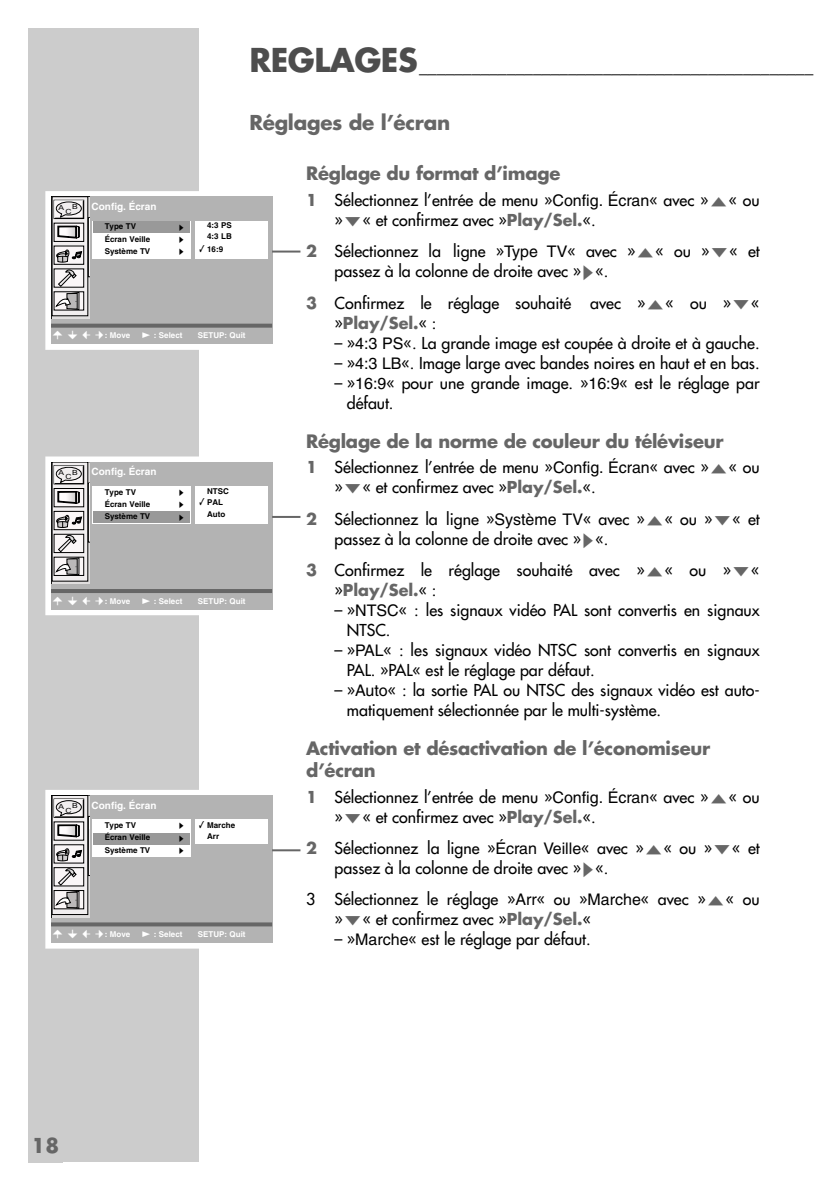
<style>
.page{position:relative;width:840px;height:1190px;background:#fff}
.page>*{position:absolute;margin:0;border:0;box-sizing:border-box;transform-origin:0 0}
.t1{font:700 20px "Futura";letter-spacing:-.015em;color:#666}
.t2{font:700 18px/22px "Futura";letter-spacing:-.015em;color:#666}
.t3{font:700 18px "Futura";color:#4d4d4d}
.t4{font:16px/20px "Futura";color:#000}
.t5{font:700 10px "Helvetica";color:#fff}
.t6{font:700 8px/11.4px "Helvetica";color:#000}
.t7{font:700 8px "Helvetica";color:#fff}
.t8{font:7px "Arial";color:#000;scale:1.21 1}
.t9{font:6px "Grund Son Se";color:#000}
.s1{font-size:32px}
.s2{font-weight:700;color:#666}
.s3{font-family:"Helvetica"}
.s4{font-family:"Grund Son Se";font-size:14px;color:#666}
.s5{font-family:"Grund Son Se";font-weight:400}
</style>
<div class="page">
<div style="left:28px;top:28px;width:170px;height:1134px;background:#ccc"></div>
<div style="left:45px;top:191px;width:227px;height:159px;border:6px solid #fff"></div>
<div style="left:51px;top:197px;width:221px;height:147px;background:#b3b3b3"></div>
<hr style="left:272px;top:251px;width:28px;height:2px;background:#666">
<svg style="left:52px;top:197px;width:38px;height:121px;background:#b0aeaf"></svg>
<svg style="left:51px;top:324px;width:221px;height:4px"></svg>
<div style="left:92px;top:221px;width:99px;height:37px;background:#fff"></div>
<div style="left:93px;top:221px;width:97px;height:12px;background:#999"></div>
<div style="left:196px;top:221px;width:72px;height:37px;background:#fff"></div>
<div style="left:45px;top:456px;width:227px;height:159px;border:6px solid #fff"></div>
<div style="left:51px;top:462px;width:221px;height:148px;background:#b3b3b3"></div>
<hr style="left:272px;top:516px;width:28px;height:2px;background:#666">
<svg style="left:52px;top:462px;width:38px;height:122px;background:#b0adae"></svg>
<hr style="left:51px;top:589px;width:221px;height:4px;background:#666">
<div style="left:92px;top:486px;width:99px;height:38px;background:#fff"></div>
<div style="left:93px;top:512px;width:97px;height:11px;background:#999"></div>
<div style="left:196px;top:486px;width:72px;height:38px;background:#fff"></div>
<div style="left:45px;top:790px;width:227px;height:159px;border:6px solid #fff"></div>
<div style="left:51px;top:796px;width:221px;height:147px;background:#b3b3b3"></div>
<hr style="left:272px;top:849px;width:28px;height:2px;background:#666">
<svg style="left:52px;top:796px;width:38px;height:121px;background:#b0aeae"></svg>
<svg style="left:51px;top:922px;width:221px;height:4px"></svg>
<div style="left:92px;top:819px;width:99px;height:38px;background:#fff"></div>
<div style="left:93px;top:834px;width:97px;height:11px;background:#999"></div>
<div style="left:196px;top:819px;width:72px;height:25px;background:#fff"></div>
<p class="t3" style="left:249px;top:57px;width:565px"><span class="s1">REGLAGES</span>_____________________________________________</p>
<p class="t1" style="left:249px;top:113px;width:202px">Réglages de l’écran</p>
<p class="t2" style="left:306px;top:164px;width:256px">Réglage du format d’image</p>
<p class="t4" style="left:334px;top:191px;width:427px;text-indent:-28px"><span class="s2">1</span> Sélectionnez l’entrée de menu »<span class="s3">Config. Écran</span>« avec »<span class="s4">A</span>« ou »<span class="s4">S</span>« et confirmez avec »<span class="s2">Play/Sel.</span>«.</p>
<p class="t4" style="left:334px;top:243px;width:427px;text-indent:-28px"><span class="s2">2</span> Sélectionnez la ligne »<span class="s3">Type TV</span>« avec »<span class="s4">A</span>« ou »<span class="s4">S</span>« et passez à la colonne de droite avec »<span class="s4">S</span>«.</p>
<p class="t4" style="left:334px;top:294px;width:427px;text-indent:-28px"><span class="s2">3</span> Confirmez le réglage souhaité avec »<span class="s4">A</span>« ou »<span class="s4">S</span>« »<span class="s2">Play/Sel.</span>« :</p>
<p class="t4" style="left:334px;top:334px;width:427px">– »<span class="s3">4:3 PS</span>«. La grande image est coupée à droite et à gauche.</p>
<p class="t4" style="left:334px;top:354px;width:427px">– »<span class="s3">4:3 LB</span>«. Image large avec bandes noires en haut et en bas.</p>
<p class="t4" style="left:347px;top:374px;width:414px;text-indent:-12px">– »<span class="s3">16:9</span>« pour une grande image. »<span class="s3">16:9</span>« est le réglage par défaut.</p>
<p class="t2" style="left:306px;top:432px;width:419px">Réglage de la norme de couleur du téléviseur</p>
<p class="t4" style="left:334px;top:459px;width:427px;text-indent:-28px"><span class="s2">1</span> Sélectionnez l’entrée de menu »<span class="s3">Config. Écran</span>« avec »<span class="s4">A</span>« ou »<span class="s4">S</span>« et confirmez avec »<span class="s2">Play/Sel.</span>«.</p>
<p class="t4" style="left:334px;top:510px;width:427px;text-indent:-28px"><span class="s2">2</span> Sélectionnez la ligne »<span class="s3">Système TV</span>« avec »<span class="s4">A</span>« ou »<span class="s4">S</span>« et passez à la colonne de droite avec »<span class="s4">S</span>«.</p>
<p class="t4" style="left:334px;top:561px;width:427px;text-indent:-28px"><span class="s2">3</span> Confirmez le réglage souhaité avec »<span class="s4">A</span>« ou »<span class="s4">S</span>« »<span class="s2">Play/Sel.</span>« :</p>
<p class="t4" style="left:347px;top:601px;width:414px;text-indent:-12px">– »<span class="s3">NTSC</span>« : les signaux vidéo PAL sont convertis en signaux<br>NTSC.</p>
<p class="t4" style="left:347px;top:641px;width:414px;text-indent:-12px">– »<span class="s3">PAL</span>« : les signaux vidéo NTSC sont convertis en signaux<br>PAL. »PAL« est le réglage par défaut.</p>
<p class="t4" style="left:347px;top:681px;width:414px;text-indent:-12px">– »<span class="s3">Auto</span>« : la sortie PAL ou NTSC des signaux vidéo est auto&shy;matiquement sélectionnée par le multi-système.</p>
<p class="t2" style="left:306px;top:739px;width:406px">Activation et désactivation de l’économiseur d’écran</p>
<p class="t4" style="left:334px;top:788px;width:427px;text-indent:-28px"><span class="s2">1</span> Sélectionnez l’entrée de menu »<span class="s3">Config. Écran</span>« avec »<span class="s4">A</span>« ou »<span class="s4">S</span>« et confirmez avec »<span class="s2">Play/Sel.</span>«.</p>
<p class="t4" style="left:334px;top:839px;width:427px;text-indent:-28px"><span class="s2">2</span> Sélectionnez la ligne »<span class="s3">Écran Veille</span>« avec »<span class="s4">A</span>« ou »<span class="s4">S</span>« et passez à la colonne de droite avec »<span class="s4">S</span>«.</p>
<p class="t4" style="left:334px;top:891px;width:427px;text-indent:-28px">3 Sélectionnez le réglage »<span class="s3">Arr</span>« ou »<span class="s3">Marche</span>« avec »<span class="s4">A</span>« ou »<span class="s4">S</span>« et confirmez avec »<span class="s2">Play/Sel.</span>«</p>
<p class="t4" style="left:334px;top:931px;width:258px">– »<span class="s3">Marche</span>« est le réglage par défaut.</p>
<p class="t8" style="left:72px;top:203px;width:6px">B</p>
<p class="t5" style="left:92px;top:203px;width:66px">Config. Écran</p>
<p class="t8" style="left:58px;top:204px;width:6px">A</p>
<p class="t8" style="left:65px;top:208px;width:7px">C</p>
<p class="t6" style="left:207px;top:220px;width:26px">4:3 PS<br>4:3 LB</p>
<p class="t6" style="left:200px;top:244px;width:25px">✓ 16:9</p>
<p class="t6" style="left:105px;top:222px;width:33px">Type TV</p>
<p class="t9" style="left:178px;top:224px;width:8px">S</p>
<p class="t6" style="left:105px;top:234px;width:47px">Écran Veille</p>
<p class="t9" style="left:178px;top:236px;width:8px">S</p>
<p class="t6" style="left:105px;top:246px;width:47px">Système TV</p>
<p class="t9" style="left:178px;top:249px;width:8px">S</p>
<p class="t7" style="left:52px;top:332px;width:80px"><span class="s5">\ ˜ Œ Æ</span>: Move</p>
<p class="t7" style="left:154px;top:332px;width:30px">: Select</p>
<p class="t7" style="left:198px;top:332px;width:49px">SETUP: Quit</p>
<p class="t8" style="left:72px;top:468px;width:6px">B</p>
<p class="t5" style="left:92px;top:468px;width:66px">Config. Écran</p>
<p class="t8" style="left:58px;top:469px;width:6px">A</p>
<p class="t8" style="left:65px;top:473px;width:7px">C</p>
<p class="t6" style="left:207px;top:486px;width:23px">NTSC<br>PAL</p>
<p class="t6" style="left:207px;top:509px;width:20px">Auto</p>
<p class="t6" style="left:105px;top:487px;width:33px">Type TV</p>
<p class="t9" style="left:178px;top:489px;width:8px">S</p>
<p class="t6" style="left:105px;top:499px;width:47px">Écran Veille</p>
<p class="t9" style="left:178px;top:502px;width:8px">S</p>
<p class="t6" style="left:105px;top:512px;width:47px">Système TV</p>
<p class="t9" style="left:178px;top:514px;width:8px">S</p>
<p class="t7" style="left:52px;top:598px;width:80px"><span class="s5">\ ˜ Œ Æ</span>: Move</p>
<p class="t7" style="left:154px;top:598px;width:30px">: Select</p>
<p class="t7" style="left:198px;top:598px;width:49px">SETUP: Quit</p>
<p class="t8" style="left:72px;top:802px;width:6px">B</p>
<p class="t5" style="left:92px;top:802px;width:66px">Config. Écran</p>
<p class="t8" style="left:58px;top:802px;width:6px">A</p>
<p class="t8" style="left:65px;top:806px;width:7px">C</p>
<p class="t6" style="left:207px;top:820px;width:29px">Marche<br>Arr</p>
<p class="t6" style="left:105px;top:820px;width:33px">Type TV</p>
<p class="t9" style="left:178px;top:823px;width:8px">S</p>
<p class="t6" style="left:105px;top:833px;width:47px">Écran Veille</p>
<p class="t9" style="left:178px;top:835px;width:8px">S</p>
<p class="t6" style="left:105px;top:845px;width:47px">Système TV</p>
<p class="t9" style="left:178px;top:847px;width:8px">S</p>
<p class="t7" style="left:52px;top:931px;width:80px"><span class="s5">\ ˜ Œ Æ</span>: Move</p>
<p class="t7" style="left:154px;top:931px;width:30px">: Select</p>
<p class="t7" style="left:198px;top:931px;width:49px">SETUP: Quit</p>
<p class="t1" style="left:32px;top:1136px;width:29px">18</p>
</div>
